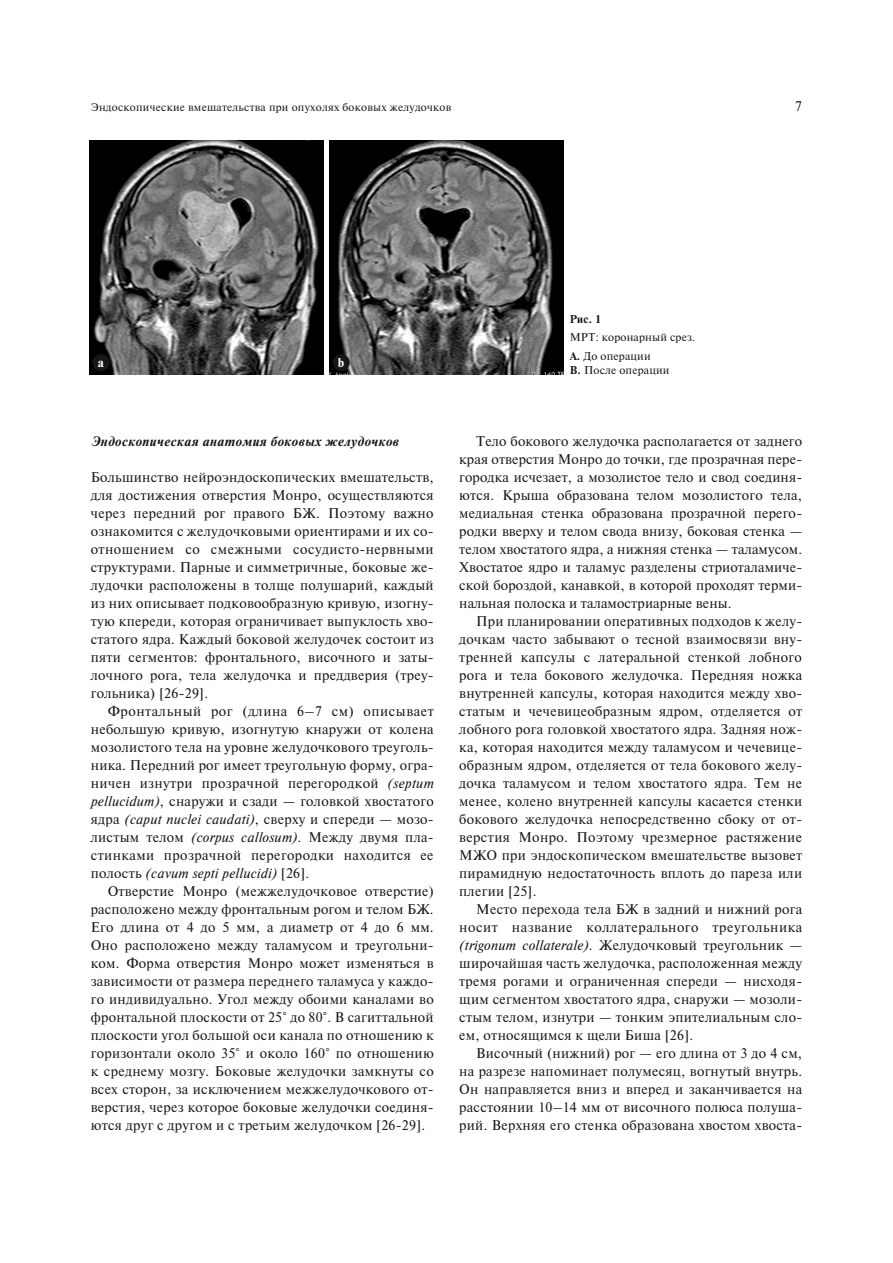
<style>
.page{position:relative;width:893px;height:1263px;background:#fff}
.page>*{position:absolute;margin:0;border:0;box-sizing:border-box;transform-origin:0 0}
.t1{font:13.2px/18px "Newton C";letter-spacing:.02em;color:#181716;text-align:justify}
.t2{font:italic 700 12.75px "Newton C";letter-spacing:.04em;color:#181716}
.t3{font:700 12px "Newton C";color:#fff}
.t4{font:10.65px/18.5px "Newton C";letter-spacing:.015em;color:#181716}
.t5{font:700 10.65px "Newton C";color:#181716}
.t6{font:10.5px "Newton C";letter-spacing:.025em;color:#181716}
.s1{font-style:italic}
.s2{font-weight:700}
</style>
<div class="page">
<img style="left:330px;top:140px;width:233px;height:234px">
<img style="left:89px;top:140px;width:234px;height:234px">
<div style="left:92px;top:354px;width:17px;height:17px;background:#181716;border-radius:50%"></div>
<div style="left:333px;top:354px;width:17px;height:17px;background:#181716;border-radius:50%"></div>
<p class="t6" style="left:91px;top:101px;width:362px">Эндоскопические вмешательства при опухолях боковых желудочков</p>
<p class="t1" style="left:795px;top:97px;width:9px">7</p>
<p class="t3" style="left:98px;top:356px;width:8px">a</p>
<p class="t3" style="left:338px;top:356px;width:8px">b</p>
<p class="t2" style="left:91px;top:434px;width:309px">Эндоскопическая анатомия боковых желудочков</p>
<p class="t1" style="left:91px;top:468px;width:344px">Большинство нейроэндоскопических вмешательств, для достижения отверстия Монро, осуществляются через передний рог правого БЖ. Поэтому важно ознакомится с желудочковыми ориентирами и их со&shy;отношением со смежными сосудисто-нервными структурами. Парные и симметричные, боковые же&shy;лудочки расположены в толще полушарий, каждый из них описывает подковообразную кривую, изогну&shy;тую кпереди, которая ограничивает выпуклость хво&shy;статого ядра. Каждый боковой желудочек состоит из пяти сегментов: фронтального, височного и заты&shy;лочного рога, тела желудочка и преддверия (треу&shy;гольника) [26-29].</p>
<p class="t1" style="left:91px;top:702px;width:345px;text-indent:17px">Фронтальный рог (длина 6–7 см) описывает небольшую кривую, изогнутую кнаружи от колена мозолистого тела на уровне желудочкового треуголь&shy;ника. Передний рог имеет треугольную форму, огра&shy;ничен изнутри прозрачной перегородкой <span class="s1">(septum pellucidum)</span>, снаружи и сзади — головкой хвостатого ядра <span class="s1">(caput nuclei caudati)</span>, сверху и спереди — мозо&shy;листым телом <span class="s1">(corpus callosum)</span>. Между двумя пла&shy;стинками прозрачной перегородки находится ее полость <span class="s1">(cavum septi pellucidi)</span> [26].</p>
<p class="t1" style="left:91px;top:882px;width:345px;text-indent:17px">Отверстие Монро (межжелудочковое отверстие) расположено между фронтальным рогом и телом БЖ.<br>Его длина от 4 до 5 мм, а диаметр от 4 до 6 мм.<br>Оно расположено между таламусом и треугольни&shy;ком. Форма отверстия Монро может изменяться в зависимости от размера переднего таламуса у каждо&shy;го индивидуально. Угол между обоими каналами во фронтальной плоскости от 25° до 80°. В сагиттальной плоскости угол большой оси канала по отношению к горизонтали около 35° и около 160° по отношению к среднему мозгу. Боковые желудочки замкнуты со всех сторон, за исключением межжелудочкового от&shy;верстия, через которое боковые желудочки соединя&shy;ются друг с другом и с третьим желудочком [26-29].</p>
<p class="t5" style="left:570px;top:313px;width:33px">Рис. 1</p>
<p class="t4" style="left:570px;top:328px;width:127px">МРТ: коронарный срез.<br><span class="s2">A.</span> До операции</p>
<p class="t4" style="left:570px;top:361px;width:101px"><span class="s2">B.</span> После операции</p>
<p class="t1" style="left:459px;top:432px;width:344px;text-indent:17px">Тело бокового желудочка располагается от заднего края отверстия Монро до точки, где прозрачная пере&shy;городка исчезает, а мозолистое тело и свод соединя&shy;ются. Крыша образована телом мозолистого тела, медиальная стенка образована прозрачной перего&shy;родки вверху и телом свода внизу, боковая стенка — телом хвостатого ядра, а нижняя стенка — таламусом.<br>Хвостатое ядро и таламус разделены стриоталамиче&shy;ской бороздой, канавкой, в которой проходят терми&shy;нальная полоска и таламостриарные вены.</p>
<p class="t1" style="left:459px;top:612px;width:344px;text-indent:17px">При планировании оперативных подходов к желу&shy;дочкам часто забывают о тесной взаимосвязи вну&shy;тренней капсулы с латеральной стенкой лобного рога и тела бокового желудочка. Передняя ножка внутренней капсулы, которая находится между хво&shy;статым и чечевицеобразным ядром, отделяется от лобного рога головкой хвостатого ядра. Задняя нож&shy;ка, которая находится между таламусом и чечевице&shy;образным ядром, отделяется от тела бокового желу&shy;дочка таламусом и телом хвостатого ядра. Тем не менее, колено внутренней капсулы касается стенки бокового желудочка непосредственно сбоку от от&shy;верстия Монро. Поэтому чрезмерное растяжение МЖО при эндоскопическом вмешательстве вызовет пирамидную недостаточность вплоть до пареза или плегии [25].</p>
<p class="t1" style="left:459px;top:900px;width:344px;text-indent:17px">Место перехода тела БЖ в задний и нижний рога носит название коллатерального треугольника <span class="s1">(trigonum collaterale)</span>. Желудочковый треугольник — широчайшая часть желудочка, расположенная между тремя рогами и ограниченная спереди — нисходя&shy;щим сегментом хвостатого ядра, снаружи — мозоли&shy;стым телом, изнутри — тонким эпителиальным сло&shy;ем, относящимся к щели Биша [26].</p>
<p class="t1" style="left:459px;top:1044px;width:344px;text-indent:17px">Височный (нижний) рог — его длина от 3 до 4 см, на разрезе напоминает полумесяц, вогнутый внутрь.<br>Он направляется вниз и вперед и заканчивается на расстоянии 10–14 мм от височного полюса полуша&shy;рий. Верхняя его стенка образована хвостом хвоста-</p>
</div>
